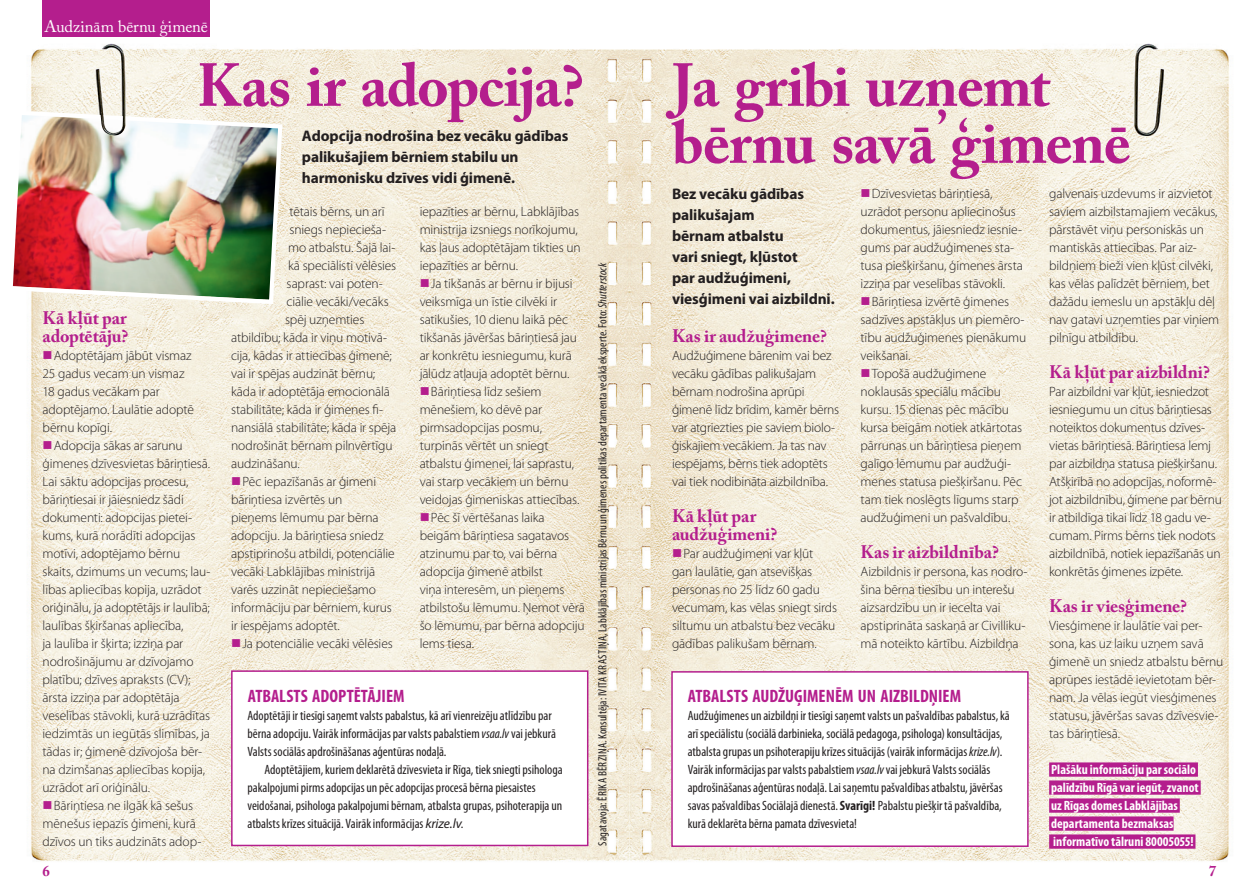
<style>
.page{position:relative;width:1259px;height:893px;background:#fff}
.page>*{position:absolute;margin:0;border:0;box-sizing:border-box;transform-origin:0 0}
.t1{font:700 60px/57px "Adobe Caslon Pro";letter-spacing:-.02em;color:#b41e8d}
.t2{font:700 18px/18px "Adobe Caslon Pro";letter-spacing:-.005em;color:#b41e8d}
.t3{font:700 condensed 18px "Myriad Pro";color:#b41e8d}
.t4{font:16.5px "Adobe Caslon Pro";color:#fff}
.t5{font:700 15.3px/21px "Myriad Pro";letter-spacing:-.005em;color:#231f20}
.t6{font:700 15px "Adobe Caslon Pro";color:#b41e8d}
.t7{font:300 13.5px/18px "Myriad Pro";letter-spacing:-.01em;color:#231f20}
.t8{font:condensed 13.5px/18px "Myriad Pro";color:#231f20}
.t9{font:700 condensed 13.5px/18px "Myriad Pro";color:#fff}
.t10{font:condensed 12px "Myriad Pro";color:#231f20}
.s1{color:#b41e8d}
.s2{font-style:italic}
.s3{font-style:italic;font-stretch:normal}
.s4{font-weight:700}
</style>
<div class="page">
<img style="left:30px;top:43px;width:1200px;height:818px">
<div style="left:672px;top:672px;width:356px;height:174px;background:#fff"></div>
<div style="left:671px;top:671px;width:357px;height:176px;border:2px solid #b41e8d"></div>
<div style="left:1049px;top:762px;width:149px;height:15px;background:#b41e8d"></div>
<div style="left:1049px;top:780px;width:151px;height:15px;background:#b41e8d"></div>
<div style="left:1049px;top:798px;width:130px;height:15px;background:#b41e8d"></div>
<div style="left:1049px;top:816px;width:124px;height:15px;background:#b41e8d"></div>
<div style="left:1049px;top:834px;width:146px;height:15px;background:#b41e8d"></div>
<div style="left:232px;top:671px;width:356px;height:174px;background:#fff"></div>
<div style="left:231px;top:670px;width:357px;height:176px;border:2px solid #b41e8d"></div>
<img style="left:12px;top:108px;width:273px;height:198px">
<img style="left:96px;top:57px;width:30px;height:79px">
<div style="left:43px;top:0;width:167px;height:36px;background:#b41e8d"></div>
<p class="t4" style="left:45px;top:17px;width:165px">Audzinām bērnu ģimenē</p>
<h1 class="t1" style="left:197px;top:57px;width:389px">Kas ir adopcija?</h1>
<h2 class="t2" style="left:43px;top:309px;width:87px">Kā kļūt par adoptētāju?</h2>
<p class="t7" style="left:43px;top:347px;width:153px"><span class="s1">■</span>Adoptētājam jābūt vismaz<br>25 gadus vecam un vismaz<br>18 gadus vecākam par adoptējamo. Laulātie adoptē bērnu kopīgi.</p>
<p class="t7" style="left:43px;top:437px;width:169px"><span class="s1">■</span>Adopcija sākas ar sarunu ģimenes dzīvesvietas bāriņtiesā.<br>Lai sāktu adopcijas procesu, bāriņtiesai ir jāiesniedz šādi dokumenti: adopcijas pietei&shy;kums, kurā norādīti adopcijas motīvi, adoptējamo bērnu skaits, dzimums un vecums; lau&shy;lības apliecības kopija, uzrādot oriģinālu, ja adoptētājs ir laulībā; laulības šķiršanas apliecība,<br>ja laulība ir šķirta; izziņa par nodrošinājumu ar dzīvojamo platību; dzīves apraksts (CV); ārsta izziņa par adoptētāja veselības stāvokli, kurā uzrādītas iedzimtās un iegūtās slimības, ja tādas ir; ģimenē dzīvojoša bēr&shy;na dzimšanas apliecības kopija, uzrādot arī oriģinālu.</p>
<p class="t7" style="left:43px;top:797px;width:160px"><span class="s1">■</span>Bāriņtiesa ne ilgāk kā sešus mēnešus iepazīs ģimeni, kurā dzīvos un tiks audzināts adop-</p>
<p class="t5" style="left:302px;top:125px;width:268px">Adopcija nodrošina bez vecāku gādības palikušajiem bērniem stabilu un harmonisku dzīves vidi ģimenē.</p>
<p class="t7" style="left:290px;top:203px;width:96px">tētais bērns, un arī</p>
<p class="t7" style="left:290px;top:221px;width:98px">sniegs nepiecieša-</p>
<p class="t7" style="left:288px;top:239px;width:109px">mo atbalstu. Šajā lai-</p>
<p class="t7" style="left:288px;top:257px;width:110px">kā speciālisti vēlēsies</p>
<p class="t7" style="left:287px;top:275px;width:98px">saprast: vai poten-</p>
<p class="t7" style="left:287px;top:293px;width:104px">ciālie vecāki/vecāks</p>
<p class="t7" style="left:285px;top:311px;width:81px">spēj uzņemties</p>
<p class="t7" style="left:231px;top:329px;width:157px">atbildību; kāda ir viņu motivā-</p>
<p class="t7" style="left:231px;top:347px;width:162px">cija, kādas ir attiecības ģimenē;</p>
<p class="t7" style="left:231px;top:365px;width:146px">vai ir spējas audzināt bērnu;</p>
<p class="t7" style="left:231px;top:383px;width:160px">kāda ir adoptētāja emocionālā</p>
<p class="t7" style="left:231px;top:401px;width:153px">stabilitāte; kāda ir ģimenes fi-</p>
<p class="t7" style="left:231px;top:419px;width:167px">nansiālā stabilitāte; kāda ir spēja</p>
<p class="t7" style="left:231px;top:437px;width:163px">nodrošināt bērnam pilnvērtīgu</p>
<p class="t7" style="left:231px;top:455px;width:70px">audzināšanu.</p>
<p class="t7" style="left:231px;top:473px;width:165px"><span class="s1">■</span>Pēc iepazīšanās ar ģimeni bāriņtiesa izvērtēs un<br>pieņems lēmumu par bērna adopciju. Ja bāriņtiesa sniedz apstiprinošu atbildi, potenciālie vecāki Labklājības ministrijā varēs uzzināt nepieciešamo informāciju par bērniem, kurus ir iespējams adoptēt.</p>
<p class="t7" style="left:231px;top:635px;width:163px"><span class="s1">■</span>Ja potenciālie vecāki vēlēsies</p>
<h2 class="t3" style="left:248px;top:685px;width:158px">Atbalsts adoptētājiem</h2>
<p class="t8" style="left:247px;top:706px;width:310px">Adoptētāji ir tiesīgi saņemt valsts pabalstus, kā arī vienreizēju atlīdzību par bērna adopciju. Vairāk informācijas par valsts pabalstiem <span class="s2">vsaa.lv</span> vai jebkurā<br>Valsts sociālās apdrošināšanas aģentūras nodaļā.</p>
<p class="t8" style="left:247px;top:760px;width:317px;text-indent:17px">Adoptētājiem, kuriem deklarētā dzīvesvieta ir Rīga, tiek sniegti psihologa pakalpojumi pirms adopcijas un pēc adopcijas procesā bērna piesaistes veidošanai, psihologa pakalpojumi bērnam, atbalsta grupas, psihoterapija un atbalsts krīzes situācijā. Vairāk informācijas <span class="s3">krize.lv</span>.</p>
<p class="t7" style="left:420px;top:203px;width:162px">iepazīties ar bērnu, Labklājības ministrija izsniegs norīkojumu, kas ļaus adoptētājam tikties un iepazīties ar bērnu.</p>
<p class="t7" style="left:420px;top:275px;width:159px"><span class="s1">■</span>Ja tikšanās ar bērnu ir bijusi veiksmīga un īstie cilvēki ir satikušies, 10 dienu laikā pēc tikšanās jāvēršas bāriņtiesā jau ar konkrētu iesniegumu, kurā jālūdz atļauja adoptēt bērnu.</p>
<p class="t7" style="left:420px;top:383px;width:161px"><span class="s1">■</span>Bāriņtiesa līdz sešiem mēnešiem, ko dēvē par pirmsadopcijas posmu, turpinās vērtēt un sniegt atbalstu ģimenei, lai saprastu, vai starp vecākiem un bērnu veidojas ģimeniskas attiecības.</p>
<p class="t7" style="left:420px;top:509px;width:167px"><span class="s1">■</span>Pēc šī vērtēšanas laika beigām bāriņtiesa sagatavos atzinumu par to, vai bērna adopcija ģimenē atbilst<br>viņa interesēm, un pieņems atbilstošu lēmumu. Ņemot vērā šo lēmumu, par bērna adopciju lems tiesa.</p>
<p class="t10" style="left:595px;top:845px;width:584px;rotate:-90deg">Sagatavoja: Ērika bērziņA. Konsultēja: Ivita Krastiņa, Labklājības ministrijas Bērnu un ģimenes politikas departamenta vecākā eksperte. Foto: <span class="s2">Shutterstock</span></p>
<h1 class="t1" style="left:672px;top:57px;width:460px">Ja gribi uzņemt bērnu savā ģimenē</h1>
<p class="t5" style="left:672px;top:182px;width:164px">Bez vecāku gādības palikušajam<br>bērnam atbalstu<br>vari sniegt, kļūstot<br>par audžuģimeni, viesģimeni vai aizbildni.</p>
<p class="t7" style="left:860px;top:185px;width:164px"><span class="s1">■</span>Dzīvesvietas bāriņtiesā, uzrādot personu apliecinošus dokumentus, jāiesniedz iesnie&shy;gums par audžuģimenes sta&shy;tusa piešķiršanu, ģimenes ārsta izziņa par veselības stāvokli.</p>
<p class="t7" style="left:860px;top:293px;width:167px"><span class="s1">■</span>Bāriņtiesa izvērtē ģimenes sadzīves apstākļus un piemēro&shy;tību audžuģimenes pienākumu veikšanai.</p>
<p class="t7" style="left:860px;top:365px;width:163px"><span class="s1">■</span>Topošā audžuģimene noklausās speciālu mācību kursu. 15 dienas pēc mācību kursa beigām notiek atkārtotas pārrunas un bāriņtiesa pieņem galīgo lēmumu par audžuģi&shy;menes statusa piešķiršanu. Pēc tam tiek noslēgts līgums starp audžuģimeni un pašvaldību.</p>
<h2 class="t2" style="left:860px;top:543px;width:140px">Kas ir aizbildnība?</h2>
<p class="t7" style="left:860px;top:563px;width:168px">Aizbildnis ir persona, kas nodro&shy;šina bērna tiesību un interešu aizsardzību un ir iecelta vai apstiprināta saskaņā ar Civilliku&shy;mā noteikto kārtību. Aizbildņa</p>
<p class="t7" style="left:1049px;top:185px;width:172px">galvenais uzdevums ir aizvietot saviem aizbilstamajiem vecākus, pārstāvēt viņu personiskās un mantiskās attiecības. Par aiz&shy;bildņiem bieži vien kļūst cilvēki, kas vēlas palīdzēt bērniem, bet dažādu iemeslu un apstākļu dēļ nav gatavi uzņemties par viņiem pilnīgu atbildību.</p>
<h2 class="t2" style="left:1049px;top:363px;width:162px">Kā kļūt par aizbildni?</h2>
<p class="t7" style="left:1049px;top:383px;width:174px">Par aizbildni var kļūt, iesniedzot iesniegumu un citus bāriņtiesas noteiktos dokumentus dzīves&shy;vietas bāriņtiesā. Bāriņtiesa lemj par aizbildņa statusa piešķiršanu.<br>Atšķirībā no adopcijas, noformē&shy;jot aizbildnību, ģimene par bērnu ir atbildīga tikai līdz 18 gadu ve&shy;cumam. Pirms bērns tiek nodots aizbildnībā, notiek iepazīšanās un konkrētās ģimenes izpēte.</p>
<h2 class="t2" style="left:1049px;top:597px;width:139px">Kas ir viesģimene?</h2>
<p class="t7" style="left:1049px;top:617px;width:176px">Viesģimene ir laulātie vai per&shy;sona, kas uz laiku uzņem savā ģimenē un sniedz atbalstu bērnu aprūpes iestādē ievietotam bēr&shy;nam. Ja vēlas iegūt viesģimenes statusu, jāvēršas savas dzīvesvie&shy;tas bāriņtiesā.</p>
<h2 class="t2" style="left:672px;top:327px;width:156px">Kas ir audžuģimene?</h2>
<p class="t7" style="left:672px;top:347px;width:169px">Audžuģimene bārenim vai bez vecāku gādības palikušajam bērnam nodrošina aprūpi ģimenē līdz brīdim, kamēr bērns var atgriezties pie saviem biolo&shy;ģiskajiem vecākiem. Ja tas nav iespējams, bērns tiek adoptēts vai tiek nodibināta aizbildnība.</p>
<h2 class="t2" style="left:672px;top:507px;width:107px">Kā kļūt par audžuģimeni?</h2>
<p class="t7" style="left:672px;top:545px;width:166px"><span class="s1">■</span>Par audžuģimeni var kļūt gan laulātie, gan atsevišķas personas no 25 līdz 60 gadu vecumam, kas vēlas sniegt sirds siltumu un atbalstu bez vecāku gādības palikušam bērnam.</p>
<h2 class="t3" style="left:688px;top:685px;width:275px">Atbalsts audžuģimenēm un aizbildņiem</h2>
<p class="t8" style="left:687px;top:706px;width:324px">Audžuģimenes un aizbildņi ir tiesīgi saņemt valsts un pašvaldības pabalstus, kā arī speciālistu (sociālā darbinieka, sociālā pedagoga, psihologa) konsultācijas, atbalsta grupas un psihoterapiju krīzes situācijās (vairāk informācijas <span class="s2">krize.lv</span>).<br>Vairāk informācijas par valsts pabalstiem <span class="s2">vsaa.lv</span> vai jebkurā Valsts sociālās apdrošināšanas aģentūras nodaļā. Lai saņemtu pašvaldības atbalstu, jāvēršas savas pašvaldības Sociālajā dienestā. <span class="s4">Svarīgi!</span> Pabalstu piešķir tā pašvaldība, kurā deklarēta bērna pamata dzīvesvieta!</p>
<p class="t9" style="left:1051px;top:760px;width:149px">Plašāku informāciju par sociālo palīdzību Rīgā var iegūt, zvanot uz Rīgas domes Labklājības departamenta bezmaksas informatīvo tālruni 80005055!</p>
<p class="t6" style="left:43px;top:862px;width:9px">6</p>
<p class="t6" style="left:1209px;top:862px;width:9px">7</p>
</div>
